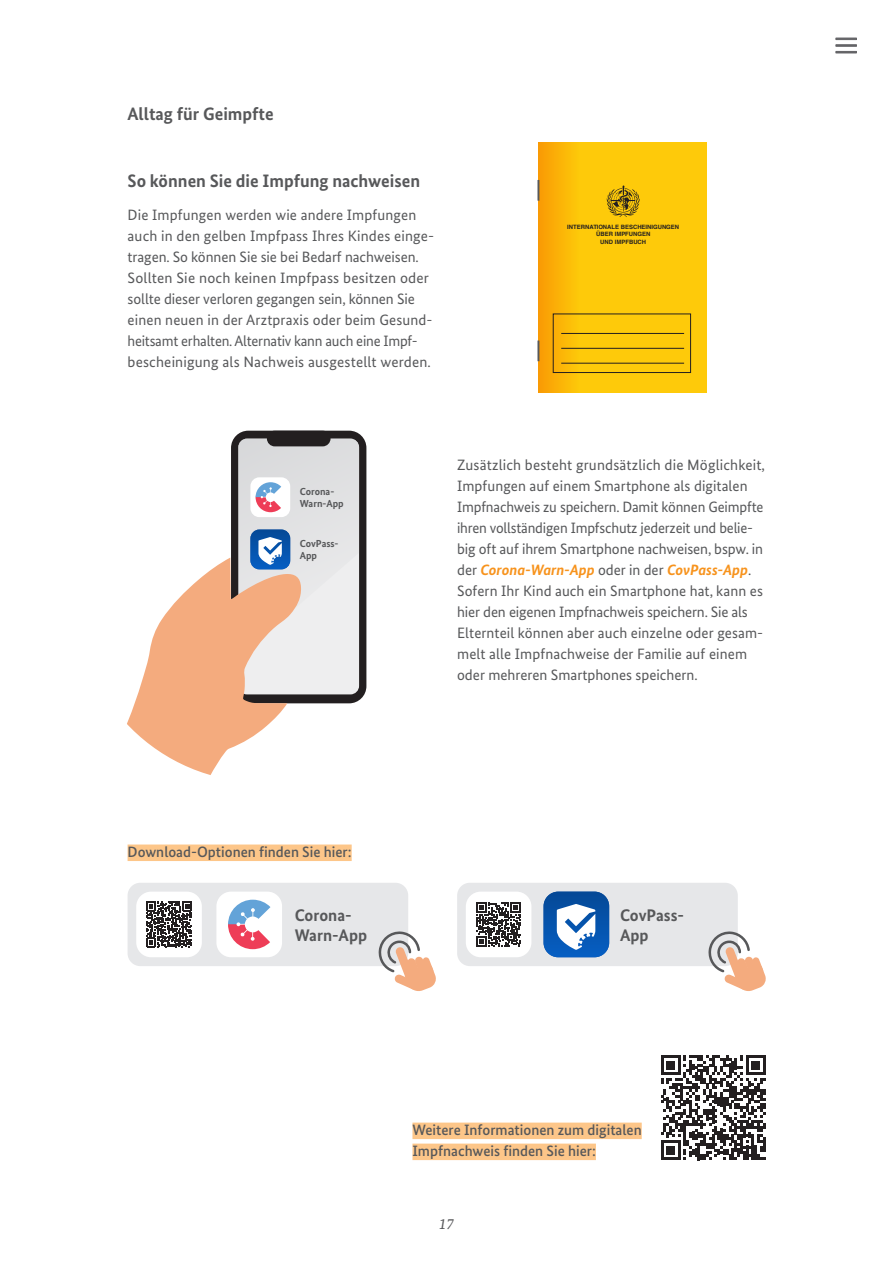
<style>
.page{position:relative;width:893px;height:1263px;background:#fff}
.page>*{position:absolute;margin:0;border:0;box-sizing:border-box;transform-origin:0 0}
.H4{font:700 18px "Bundes Sans";color:#57585a}
.Fließtext{font:700 16.8px/19.8px "Bundes Sans";color:#57585a}
.Fließtext-2{font:15px/21px "Bundes Sans";letter-spacing:.005em;color:#57585a}
.Fließtext-3{font:500 15px/21px "Bundes Sans";color:#57585a}
.t1{font:italic 15px "Bundes Serif";color:#57585a}
.Fließtext-4{font:700 10.2px/12px "Bundes Sans";color:#57585a}
.t2{font:700 5.85px/7.6px "Helvetica";color:#231f20;text-align:center}
.s1{font-weight:700;font-style:italic;color:#f7931d}
</style>
<div class="page">
<svg style="left:835px;top:38px;width:22px;height:15px"></svg>
<svg style="left:661px;top:1055px;width:104px;height:105px"></svg>
<div style="left:412px;top:1122px;width:230px;height:17px;background:#fdc689"></div>
<div style="left:412px;top:1143px;width:184px;height:17px;background:#fdc689"></div>
<div style="left:231px;top:431px;width:135px;height:272px;background:#231f20;border-radius:17px"></div>
<div style="left:538px;top:142px;width:168px;height:250px;background:#feca0a"></div>
<div style="left:538px;top:142px;width:40px;height:250px;background:linear-gradient(to right,#f89905,#fcc609)"></div>
<hr style="left:537px;top:180px;width:2px;height:21px;background:#57585a">
<hr style="left:537px;top:340px;width:2px;height:21px;background:#57585a">
<svg style="left:607px;top:185px;width:33px;height:32px"></svg>
<div style="left:553px;top:314px;width:138px;height:59px;border:1px solid #231f20"></div>
<hr style="left:561px;top:333px;width:123px;height:1px;background:#231f20">
<hr style="left:561px;top:348px;width:123px;height:1px;background:#231f20">
<hr style="left:561px;top:363px;width:123px;height:1px;background:#231f20">
<svg style="left:127px;top:439px;width:232px;height:336px"></svg>
<div style="left:128px;top:844px;width:224px;height:17px;background:#fdc689"></div>
<div style="left:128px;top:883px;width:280px;height:83px;background:#e6e7e9;border-radius:13px"></div>
<div style="left:216px;top:892px;width:66px;height:65px;background:#fff;border-radius:15px"></div>
<svg style="left:228px;top:899px;width:42px;height:50px"></svg>
<svg style="left:378px;top:931px;width:58px;height:60px"></svg>
<div style="left:136px;top:892px;width:66px;height:65px;background:#fff;border-radius:15px"></div>
<svg style="left:146px;top:901px;width:46px;height:46px"></svg>
<div style="left:457px;top:883px;width:281px;height:83px;background:#e6e7e9;border-radius:13px"></div>
<div style="left:466px;top:892px;width:65px;height:65px;background:#fff;border-radius:15px"></div>
<svg style="left:476px;top:902px;width:45px;height:45px"></svg>
<img style="left:543px;top:892px;width:66px;height:65px">
<svg style="left:557px;top:904px;width:38px;height:46px;background:#a6c2e3"></svg>
<svg style="left:708px;top:931px;width:58px;height:60px"></svg>
<p class="H4" style="left:128px;top:104px;width:148px">Alltag für Geimpfte</p>
<p class="H4" style="left:128px;top:171px;width:294px">So können Sie die Impfung nachweisen</p>
<p class="Fließtext-2" style="left:128px;top:205px;width:307px">Die Impfungen werden wie andere Impfungen auch in den gelben Impfpass Ihres Kindes einge&shy;tragen. So können Sie sie bei Bedarf nachweisen.<br>Sollten Sie noch keinen Impfpass besitzen oder sollte dieser verloren gegangen sein, können Sie einen neuen in der Arztpraxis oder beim Gesund&shy;heitsamt erhalten. Alternativ kann auch eine Impf&shy;bescheinigung als Nachweis ausgestellt werden.</p>
<p class="t2" style="left:567px;top:223px;width:113px">INTERNATIONALE BESCHEINIGUNGEN<br>ÜBER IMPFUNGEN<br>UND IMPFBUCH</p>
<p class="Fließtext-4" style="left:300px;top:486px;width:45px">Corona-<br>Warn-App</p>
<p class="Fließtext-4" style="left:300px;top:538px;width:40px">CovPass-<br>App</p>
<p class="Fließtext-2" style="left:457px;top:454px;width:309px">Zusätzlich besteht grundsätzlich die Möglichkeit, Impfungen auf einem Smartphone als digitalen Impfnachweis zu speichern. Damit können Geimpfte ihren vollständigen Impfschutz jederzeit und belie&shy;big oft auf ihrem Smartphone nachweisen, bspw. in der <span class="s1">Corona-Warn-App</span> oder in der <span class="s1">CovPass-App</span>.<br>Sofern Ihr Kind auch ein Smartphone hat, kann es hier den eigenen Impfnachweis speichern. Sie als Elternteil können aber auch einzelne oder gesam&shy;melt alle Impfnachweise der Familie auf einem oder mehreren Smartphones speichern.</p>
<p class="Fließtext-3" style="left:128px;top:842px;width:226px">Download-Optionen finden Sie hier:</p>
<p class="Fließtext" style="left:295px;top:905px;width:74px">Corona-<br>Warn-App</p>
<p class="Fließtext" style="left:620px;top:905px;width:66px">CovPass-<br>App</p>
<p class="Fließtext-3" style="left:412px;top:1120px;width:231px">Weitere Informationen zum digitalen<br>Impfnachweis finden Sie hier:</p>
<p class="t1" style="left:439px;top:1215px;width:16px">17</p>
</div>
